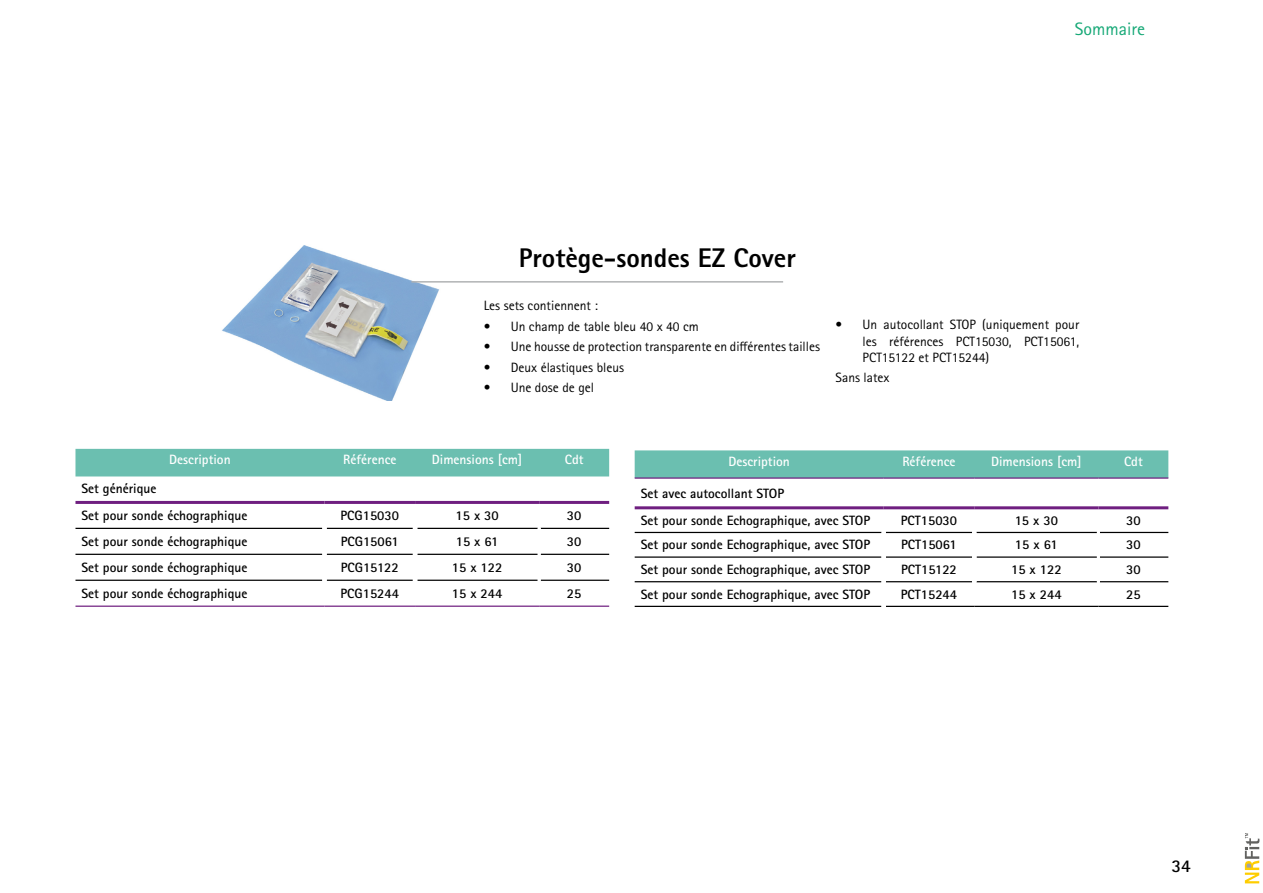
<style>
.page{position:relative;width:1263px;height:893px;background:#fff}
.page>*{position:absolute;margin:0;border:0;box-sizing:border-box;transform-origin:0 0}
.t1{font:800 27px "Rotis Sans Serif Pro";color:#000}
.t2{font:18px "Rotis Sans Serif Pro";color:#15a876}
.t3{font:700 18px "Rotis Sans Serif Pro";color:#000}
.t4{font:700 13.5px/27.2px "Rotis Sans Serif Pro";color:#000}
.t5{font:13.5px/16.2px "Rotis Sans Serif Pro";color:#000;text-align:justify}
.t6{font:700 13.5px "Rotis Sans Serif Pro";color:#fff}
</style>
<div class="page">
<svg style="left:1245px;top:833px;width:14px;height:50px"></svg>
<img style="left:222px;top:245px;width:217px;height:156px">
<div style="left:635px;top:450px;width:533px;height:27px;background:#6bbfb0"></div>
<hr style="left:635px;top:532px;width:246px;height:1px;background:#000">
<hr style="left:886px;top:532px;width:86px;height:1px;background:#000">
<hr style="left:976px;top:532px;width:121px;height:1px;background:#000">
<hr style="left:1100px;top:532px;width:68px;height:1px;background:#000">
<hr style="left:635px;top:556px;width:246px;height:2px;background:#000">
<hr style="left:886px;top:556px;width:86px;height:2px;background:#000">
<hr style="left:976px;top:556px;width:121px;height:2px;background:#000">
<hr style="left:1100px;top:556px;width:68px;height:2px;background:#000">
<hr style="left:635px;top:581px;width:246px;height:1px;background:#000">
<hr style="left:886px;top:581px;width:86px;height:1px;background:#000">
<hr style="left:976px;top:581px;width:121px;height:1px;background:#000">
<hr style="left:1100px;top:581px;width:68px;height:1px;background:#000">
<hr style="left:635px;top:606px;width:246px;height:1px;background:#000">
<hr style="left:886px;top:606px;width:88px;height:1px;background:#000">
<hr style="left:974px;top:606px;width:124px;height:1px;background:#000">
<hr style="left:1098px;top:606px;width:70px;height:1px;background:#000">
<hr style="left:635px;top:506px;width:249px;height:3px;background:#6f1f80">
<hr style="left:884px;top:506px;width:90px;height:3px;background:#6f1f80">
<hr style="left:974px;top:506px;width:124px;height:3px;background:#6f1f80">
<hr style="left:1098px;top:506px;width:70px;height:3px;background:#6f1f80">
<hr style="left:635px;top:477px;width:249px;height:2px;background:#6f1f80">
<hr style="left:884px;top:477px;width:90px;height:2px;background:#6f1f80">
<hr style="left:974px;top:477px;width:124px;height:2px;background:#6f1f80">
<hr style="left:1098px;top:477px;width:70px;height:2px;background:#6f1f80">
<div style="left:75px;top:449px;width:534px;height:27px;background:#6bbfb0"></div>
<hr style="left:75px;top:528px;width:247px;height:1px;background:#000">
<hr style="left:327px;top:528px;width:86px;height:1px;background:#000">
<hr style="left:417px;top:528px;width:121px;height:1px;background:#000">
<hr style="left:541px;top:528px;width:68px;height:1px;background:#000">
<hr style="left:75px;top:554px;width:247px;height:1px;background:#000">
<hr style="left:327px;top:554px;width:86px;height:1px;background:#000">
<hr style="left:417px;top:554px;width:121px;height:1px;background:#000">
<hr style="left:541px;top:554px;width:68px;height:1px;background:#000">
<hr style="left:75px;top:580px;width:247px;height:1px;background:#000">
<hr style="left:327px;top:580px;width:86px;height:1px;background:#000">
<hr style="left:417px;top:580px;width:121px;height:1px;background:#000">
<hr style="left:541px;top:580px;width:68px;height:1px;background:#000">
<hr style="left:75px;top:501px;width:249px;height:3px;background:#6f1f80">
<hr style="left:324px;top:501px;width:91px;height:3px;background:#6f1f80">
<hr style="left:415px;top:501px;width:124px;height:3px;background:#6f1f80">
<hr style="left:539px;top:501px;width:70px;height:3px;background:#6f1f80">
<hr style="left:75px;top:606px;width:249px;height:1px;background:#6f1f80">
<hr style="left:324px;top:606px;width:91px;height:1px;background:#6f1f80">
<hr style="left:415px;top:606px;width:124px;height:1px;background:#6f1f80">
<hr style="left:539px;top:606px;width:70px;height:1px;background:#6f1f80">
<hr style="left:411px;top:281px;width:372px;height:2px;background:#b1b3b4">
<h2 class="t2" style="left:1075px;top:18px;width:72px">Sommaire</h2>
<h1 class="t1" style="left:519px;top:241px;width:278px">Protège-sondes EZ Cover</h1>
<p class="t5" style="left:484px;top:298px;width:116px">Les sets contiennent :</p>
<p class="t5" style="left:484px;top:318px;width:217px">• Un champ de table bleu 40 x 40 cm</p>
<p class="t5" style="left:484px;top:339px;width:338px">• Une housse de protection transparente en différentes tailles</p>
<p class="t5" style="left:484px;top:359px;width:142px">• Deux élastiques bleus</p>
<p class="t5" style="left:484px;top:380px;width:112px">• Une dose de gel</p>
<p class="t5" style="left:862px;top:317px;width:218px;text-indent:-27px">• Un autocollant STOP (uniquement pour les références PCT15030, PCT15061, PCT15122 et PCT15244)</p>
<p class="t5" style="left:835px;top:370px;width:55px">Sans latex</p>
<p class="t6" style="left:169px;top:451px;width:63px">Description</p>
<p class="t6" style="left:343px;top:451px;width:55px">Référence</p>
<p class="t6" style="left:432px;top:451px;width:92px">Dimensions [cm]</p>
<p class="t6" style="left:565px;top:451px;width:20px">Cdt</p>
<p class="t4" style="left:81px;top:475px;width:167px">Set générique<br>Set pour sonde échographique</p>
<p class="t4" style="left:341px;top:502px;width:60px">PCG15030</p>
<p class="t4" style="left:455px;top:502px;width:45px">15 x 30</p>
<p class="t4" style="left:567px;top:502px;width:16px">30</p>
<p class="t4" style="left:81px;top:528px;width:167px">Set pour sonde échographique</p>
<p class="t4" style="left:341px;top:528px;width:59px">PCG15061</p>
<p class="t4" style="left:456px;top:528px;width:44px">15 x 61</p>
<p class="t4" style="left:567px;top:528px;width:16px">30</p>
<p class="t4" style="left:81px;top:554px;width:167px">Set pour sonde échographique</p>
<p class="t4" style="left:341px;top:554px;width:59px">PCG15122</p>
<p class="t4" style="left:452px;top:554px;width:52px">15 x 122</p>
<p class="t4" style="left:567px;top:554px;width:16px">30</p>
<p class="t4" style="left:81px;top:580px;width:167px">Set pour sonde échographique</p>
<p class="t4" style="left:341px;top:580px;width:60px">PCG15244</p>
<p class="t4" style="left:452px;top:580px;width:52px">15 x 244</p>
<p class="t4" style="left:567px;top:580px;width:16px">25</p>
<p class="t6" style="left:728px;top:453px;width:63px">Description</p>
<p class="t6" style="left:902px;top:453px;width:55px">Référence</p>
<p class="t6" style="left:991px;top:453px;width:92px">Dimensions [cm]</p>
<p class="t6" style="left:1124px;top:453px;width:20px">Cdt</p>
<p class="t4" style="left:641px;top:479px;width:231px">Set avec autocollant STOP<br>Set pour sonde Echographique, avec STOP</p>
<p class="t4" style="left:901px;top:507px;width:58px">PCT15030</p>
<p class="t4" style="left:1015px;top:507px;width:45px">15 x 30</p>
<p class="t4" style="left:1126px;top:507px;width:16px">30</p>
<p class="t4" style="left:641px;top:531px;width:231px">Set pour sonde Echographique, avec STOP</p>
<p class="t4" style="left:901px;top:531px;width:57px">PCT15061</p>
<p class="t4" style="left:1015px;top:531px;width:44px">15 x 61</p>
<p class="t4" style="left:1126px;top:531px;width:16px">30</p>
<p class="t4" style="left:641px;top:556px;width:231px">Set pour sonde Echographique, avec STOP</p>
<p class="t4" style="left:901px;top:556px;width:57px">PCT15122</p>
<p class="t4" style="left:1011px;top:556px;width:52px">15 x 122</p>
<p class="t4" style="left:1126px;top:556px;width:16px">30</p>
<p class="t4" style="left:641px;top:580px;width:231px">Set pour sonde Echographique, avec STOP</p>
<p class="t4" style="left:901px;top:580px;width:58px">PCT15244</p>
<p class="t4" style="left:1011px;top:580px;width:52px">15 x 244</p>
<p class="t4" style="left:1126px;top:580px;width:16px">25</p>
<h2 class="t3" style="left:1171px;top:854px;width:21px">34</h2>
</div>
